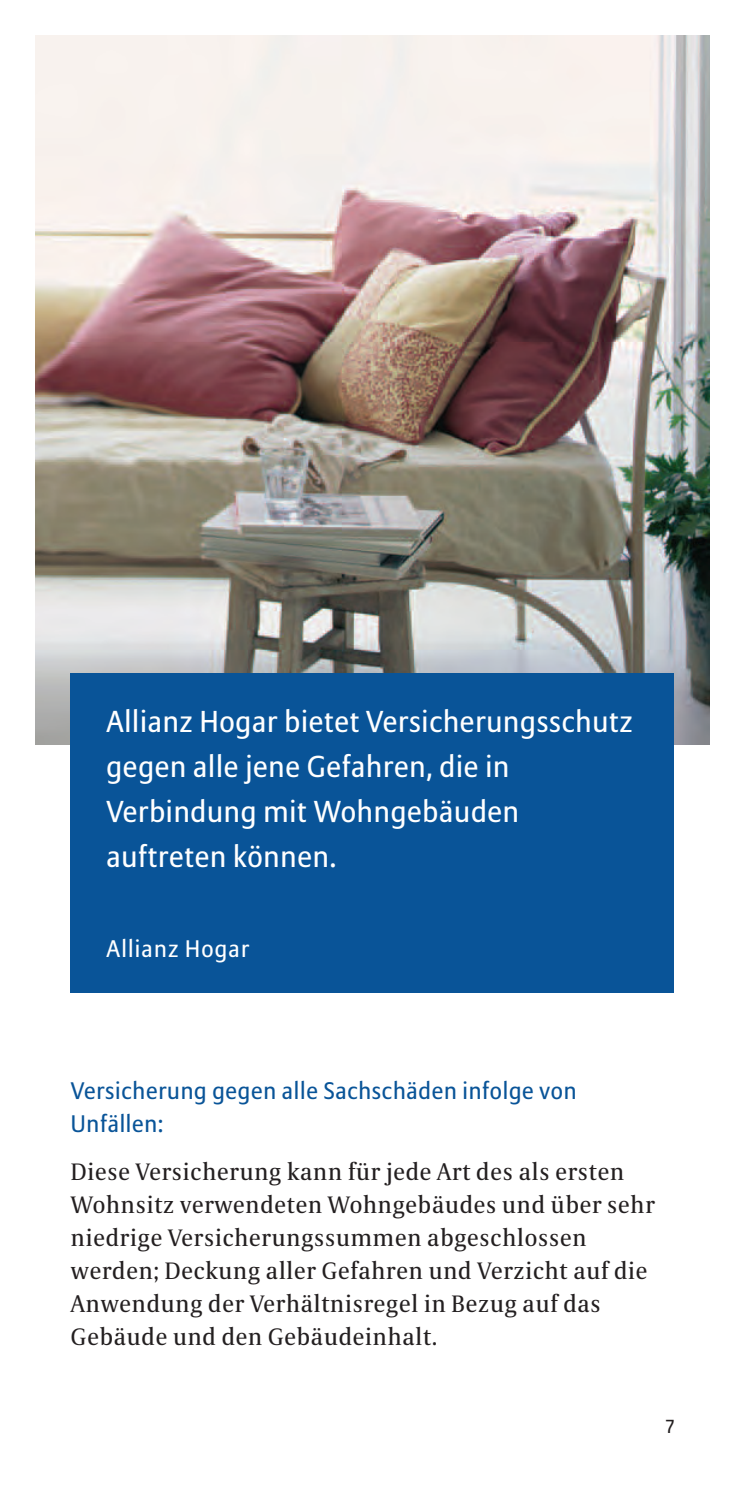
<style>
.page{position:relative;width:745px;height:1489px;background:#fff}
.page>*{position:absolute;margin:0;border:0;box-sizing:border-box;transform-origin:0 0}
.t1{font:30px/45px "Allianz Sans";letter-spacing:.025em;color:#fff}
.t2{font:23.75px/33px "Allianz Serif";letter-spacing:.03em;color:#231f20}
.t3{font:23.75px/33px "Allianz Sans";letter-spacing:.03em;color:#095498}
.t4{font:23.75px "Allianz Sans";letter-spacing:.05em;color:#fff}
.t5{font:18.75px "Allianz Sans";color:#231f20}
</style>
<div class="page">
<img style="left:35px;top:35px;width:674px;height:709px">
<div style="left:71px;top:673px;width:602px;height:319px;background:#095498"></div>
<p class="t1" style="left:106px;top:699px;width:527px">Allianz Hogar bietet Versicherungsschutz gegen alle jene Gefahren, die in<br>Verbindung mit Wohngebäuden auftreten können.</p>
<p class="t4" style="left:106px;top:934px;width:144px">Allianz Hogar</p>
<p class="t3" style="left:71px;top:1074px;width:506px">Versicherung gegen alle Sachschäden infolge von<br>Unfällen:</p>
<p class="t2" style="left:71px;top:1154px;width:585px">Diese Versicherung kann für jede Art des als ersten Wohnsitz verwendeten Wohngebäudes und über sehr niedrige Versicherungssummen abgeschlossen werden; Deckung aller Gefahren und Verzicht auf die Anwendung der Verhältnisregel in Bezug auf das Gebäude und den Gebäudeinhalt.</p>
<p class="t5" style="left:664px;top:1414px;width:11px">7</p>
</div>
